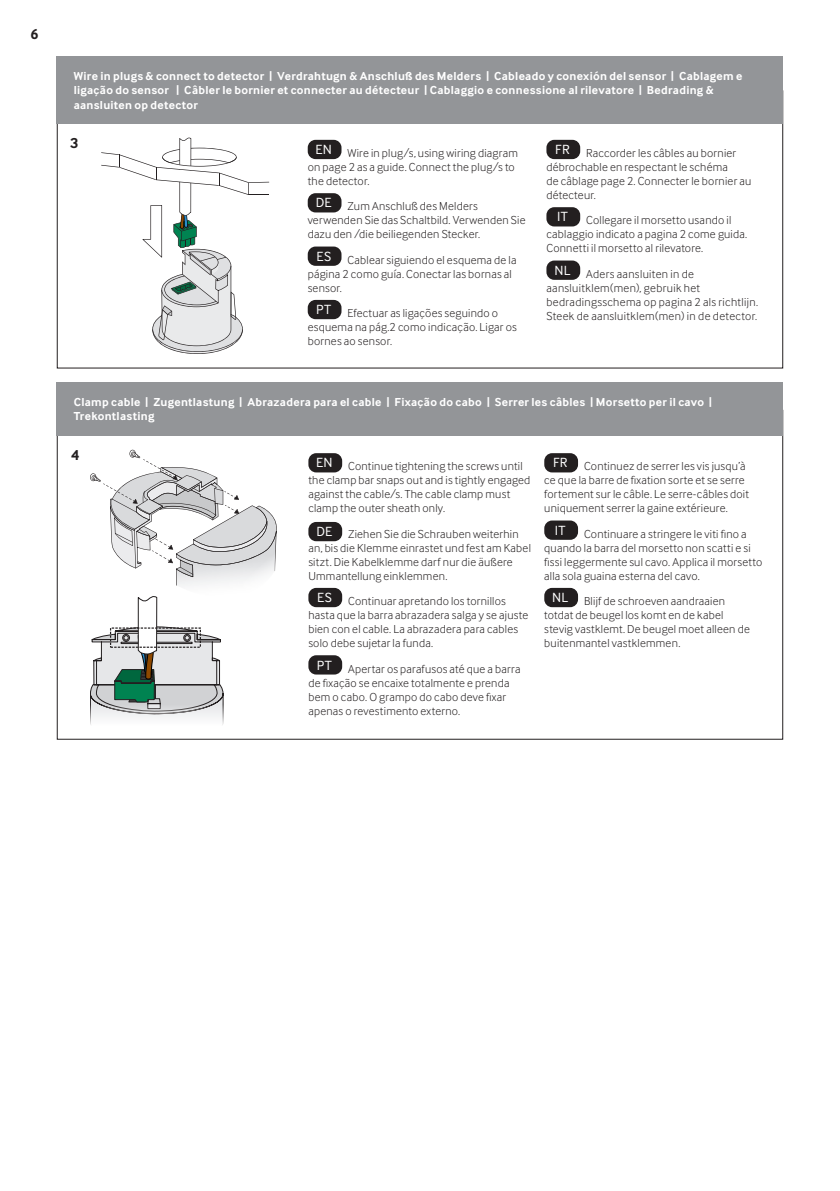
<style>
.page{position:relative;width:840px;height:1191px;background:#fff}
.page>*{position:absolute;margin:0;border:0;box-sizing:border-box;transform-origin:0 0}
.Body_Indent{font:700 15px "Inter Face";color:#231f20}
.Sub_Heading{font:13.8px "Inter Face";letter-spacing:.025em;color:#fff}
.Caption_Copy_N{font:300 12px/14px "Inter Face";letter-spacing:.02em;color:#231f20}
.Sub_Heading-2{font:700 12px/14.4px "Inter Face";letter-spacing:.025em;color:#fff}
</style>
<div class="page">
<svg style="left:101px;top:138px;width:168px;height:216px"></svg>
<div style="left:57px;top:57px;width:725px;height:67px;background:#939598"></div>
<div style="left:307px;top:140px;width:34px;height:19px;background:#231f20;border-radius:8px"></div>
<div style="left:307px;top:193px;width:34px;height:19px;background:#231f20;border-radius:8px"></div>
<div style="left:307px;top:246px;width:34px;height:20px;background:#231f20;border-radius:8px"></div>
<div style="left:307px;top:300px;width:34px;height:19px;background:#231f20;border-radius:8px"></div>
<div style="left:546px;top:140px;width:34px;height:19px;background:#231f20;border-radius:8px"></div>
<div style="left:546px;top:207px;width:34px;height:19px;background:#231f20;border-radius:8px"></div>
<div style="left:546px;top:260px;width:34px;height:20px;background:#231f20;border-radius:8px"></div>
<svg style="left:90px;top:450px;width:186px;height:135px"></svg>
<svg style="left:180px;top:567px;width:13px;height:7px"></svg>
<svg style="left:90px;top:596px;width:133px;height:129px"></svg>
<div style="left:110px;top:627px;width:91px;height:21px;border:1px dashed #231f20"></div>
<div style="left:57px;top:383px;width:725px;height:53px;background:#939598"></div>
<div style="left:308px;top:453px;width:34px;height:19px;background:#231f20;border-radius:8px"></div>
<div style="left:308px;top:522px;width:34px;height:19px;background:#231f20;border-radius:8px"></div>
<div style="left:308px;top:588px;width:34px;height:19px;background:#231f20;border-radius:8px"></div>
<div style="left:308px;top:655px;width:34px;height:19px;background:#231f20;border-radius:8px"></div>
<div style="left:544px;top:453px;width:33px;height:19px;background:#231f20;border-radius:8px"></div>
<div style="left:544px;top:520px;width:33px;height:20px;background:#231f20;border-radius:8px"></div>
<div style="left:544px;top:588px;width:33px;height:19px;background:#231f20;border-radius:8px"></div>
<p class="Body_Indent" style="left:30px;top:25px;width:10px">6</p>
<p class="Sub_Heading-2" style="left:74px;top:69px;width:669px">Wire in plugs &amp; connect to detector | Verdrahtugn &amp; Anschluß des Melders | Cableado y conexión del sensor | Cablagem e ligação do sensor | Câbler le bornier et connecter au détecteur | Cablaggio e connessione al rilevatore | Bedrading &amp; aansluiten op detector</p>
<p class="Sub_Heading" style="left:315px;top:142px;width:18px">EN</p>
<p class="Body_Indent" style="left:70px;top:134px;width:10px">3</p>
<p class="Sub_Heading" style="left:555px;top:142px;width:16px">FR</p>
<p class="Caption_Copy_N" style="left:307px;top:146px;width:212px;text-indent:40px">Wire in plug/s, using wiring diagram on page 2 as a guide. Connect the plug/s to the detector.</p>
<p class="Sub_Heading" style="left:315px;top:195px;width:17px">DE</p>
<p class="Caption_Copy_N" style="left:546px;top:146px;width:206px;text-indent:40px">Raccorder les câbles au bornier débrochable en respectant le schéma<br>de câblage page 2. Connecter le bornier au détecteur.</p>
<p class="Sub_Heading" style="left:556px;top:209px;width:12px">IT</p>
<p class="Caption_Copy_N" style="left:307px;top:199px;width:219px;text-indent:40px">Zum Anschluß des Melders verwenden Sie das Schaltbild. Verwenden Sie dazu den /die beiliegenden Stecker.</p>
<p class="Sub_Heading" style="left:316px;top:248px;width:16px">ES</p>
<p class="Caption_Copy_N" style="left:546px;top:213px;width:202px;text-indent:40px">Collegare il morsetto usando il cablaggio indicato a pagina 2 come guida.<br>Connetti il morsetto al rilevatore.</p>
<p class="Sub_Heading" style="left:554px;top:262px;width:18px">NL</p>
<p class="Caption_Copy_N" style="left:307px;top:253px;width:210px;text-indent:40px">Cablear siguiendo el esquema de la página 2 como guía. Conectar las bornas al sensor.</p>
<p class="Sub_Heading" style="left:316px;top:302px;width:17px">PT</p>
<p class="Caption_Copy_N" style="left:546px;top:267px;width:213px;text-indent:40px">Aders aansluiten in de aansluitklem(men), gebruik het bedradingsschema op pagina 2 als richtlijn.<br>Steek de aansluitklem(men) in de detector.</p>
<p class="Caption_Copy_N" style="left:307px;top:306px;width:210px;text-indent:40px">Efectuar as ligações seguindo o esquema na pág.2 como indicação. Ligar os bornes ao sensor.</p>
<p class="Sub_Heading-2" style="left:74px;top:395px;width:639px">Clamp cable | Zugentlastung | Abrazadera para el cable | Fixação do cabo | Serrer les câbles | Morsetto per il cavo |<br>Trekontlasting</p>
<p class="Sub_Heading" style="left:316px;top:455px;width:18px">EN</p>
<p class="Body_Indent" style="left:71px;top:446px;width:10px">4</p>
<p class="Sub_Heading" style="left:553px;top:455px;width:16px">FR</p>
<p class="Caption_Copy_N" style="left:544px;top:459px;width:206px;text-indent:40px">Continuez de serrer les vis jusqu’à ce que la barre de fixation sorte et se serre fortement sur le câble. Le serre-câbles doit uniquement serrer la gaine extérieure.</p>
<p class="Sub_Heading" style="left:554px;top:522px;width:12px">IT</p>
<p class="Caption_Copy_N" style="left:308px;top:459px;width:223px;text-indent:40px">Continue tightening the screws until the clamp bar snaps out and is tightly engaged against the cable/s. The cable clamp must clamp the outer sheath only.</p>
<p class="Sub_Heading" style="left:316px;top:524px;width:17px">DE</p>
<p class="Caption_Copy_N" style="left:308px;top:527px;width:224px;text-indent:40px">Ziehen Sie die Schrauben weiterhin an, bis die Klemme einrastet und fest am Kabel sitzt. Die Kabelklemme darf nur die äußere Ummantellung einklemmen.</p>
<p class="Sub_Heading" style="left:317px;top:590px;width:16px">ES</p>
<p class="Caption_Copy_N" style="left:544px;top:527px;width:219px;text-indent:40px">Continuare a stringere le viti fino a quando la barra del morsetto non scatti e si fissi leggermente sul cavo. Applica il morsetto alla sola guaina esterna del cavo.</p>
<p class="Sub_Heading" style="left:552px;top:590px;width:18px">NL</p>
<p class="Caption_Copy_N" style="left:308px;top:594px;width:221px;text-indent:40px">Continuar apretando los tornillos hasta que la barra abrazadera salga y se ajuste bien con el cable. La abrazadera para cables solo debe sujetar la funda.</p>
<p class="Sub_Heading" style="left:317px;top:657px;width:17px">PT</p>
<p class="Caption_Copy_N" style="left:544px;top:594px;width:207px;text-indent:40px">Blijf de schroeven aandraaien totdat de beugel los komt en de kabel stevig vastklemt. De beugel moet alleen de buitenmantel vastklemmen.</p>
<p class="Caption_Copy_N" style="left:308px;top:661px;width:213px;text-indent:40px">Apertar os parafusos até que a barra de fixação se encaixe totalmente e prenda bem o cabo. O grampo do cabo deve fixar apenas o revestimento externo.</p>
</div>
